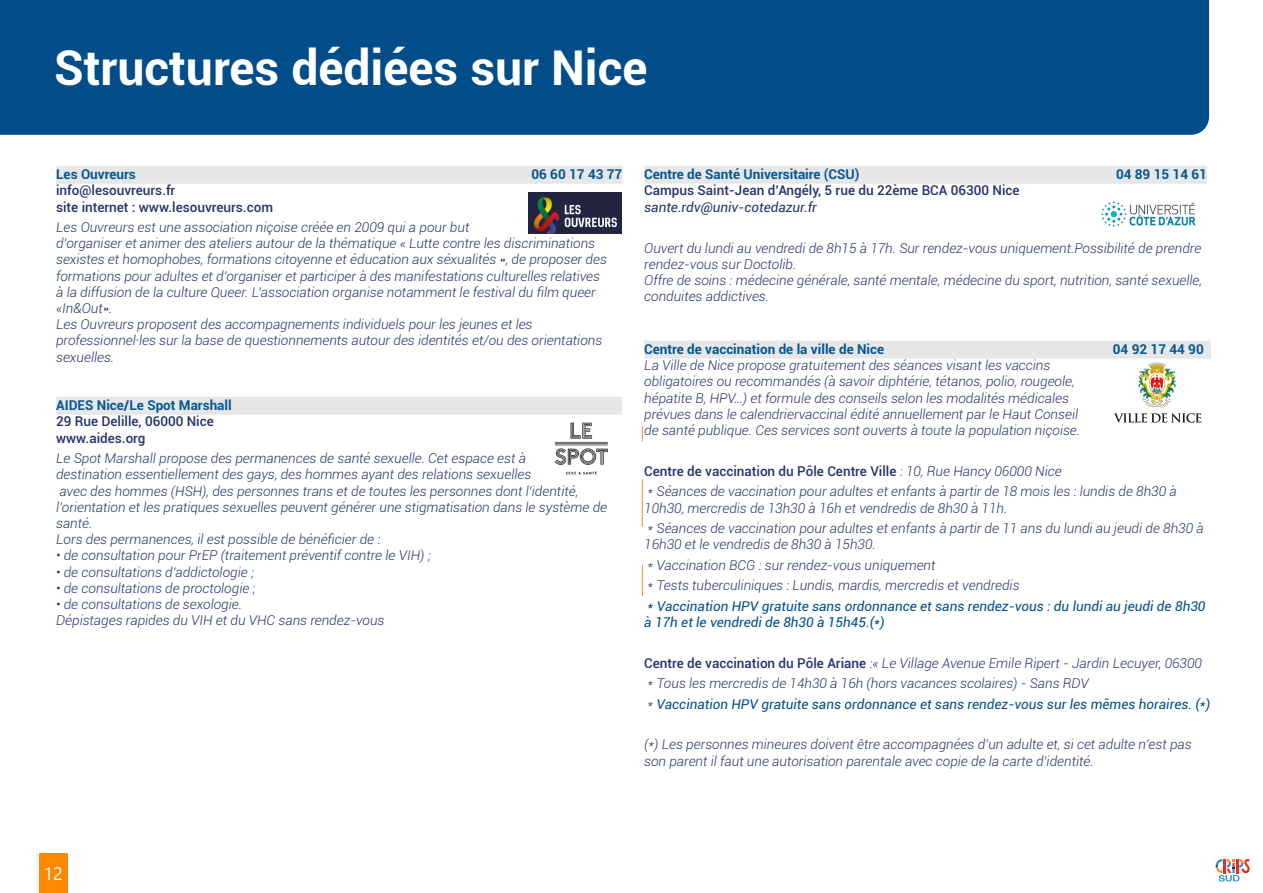
<style>
.page{position:relative;width:1263px;height:893px;background:#fff}
.page>*{position:absolute;margin:0;border:0;box-sizing:border-box;transform-origin:0 0}
.t1{font:700 48px "Roboto";color:#fff}
.t2{font:18px "Segoe UI";color:#fff}
.reste_des_infos{font:italic 300 13.5px/16.2px "Roboto";color:#24316c}
.reste_des_infos-2{font:italic 13.5px/16.2px "Roboto";color:#004d8a}
.structure{font:700 13.5px "Roboto";color:#075791}
.adresses{font:500 13.5px/16.2px "Roboto";color:#24316c}
.reste_des_infos-3{font:500 13.5px "Roboto";color:#24316c}
.structure-2{font:500 13.5px "Roboto";color:#24316c}
.reste_des_infos-4{font:italic 13.5px "Roboto";color:#24316c}
.s1{font-weight:300;font-style:italic}
.s2{font-weight:500;font-style:normal}
.s3{font-weight:300;color:#24316c}
</style>
<div class="page">
<div style="left:39px;top:854px;width:28px;height:39px;background:#f80"></div>
<svg style="left:1216px;top:859px;width:34px;height:23px"></svg>
<div style="left:0;top:0;width:1209px;height:135px;background:#004d8a"></div>
<div style="left:56px;top:166px;width:566px;height:18px;background:#e6e7e9"></div>
<div style="left:56px;top:397px;width:566px;height:18px;background:#e6e7e9"></div>
<div style="left:644px;top:166px;width:563px;height:18px;background:#e6e7e9"></div>
<div style="left:644px;top:340px;width:567px;height:18px;background:#e6e7e9"></div>
<img style="left:528px;top:192px;width:93px;height:42px">
<img style="left:554px;top:422px;width:54px;height:53px">
<svg style="left:642px;top:426px;width:1px;height:15px"></svg>
<hr style="left:642px;top:480px;width:1px;height:47px;background:#f6892b">
<hr style="left:642px;top:565px;width:1px;height:31px;background:#f6892b">
<img style="left:1101px;top:201px;width:95px;height:26px">
<img style="left:1113px;top:362px;width:89px;height:61px">
<p class="t1" style="left:54px;top:34px;width:595px">Structures dédiées sur Nice</p>
<p class="structure" style="left:56px;top:165px;width:81px">Les Ouvreurs</p>
<p class="structure" style="left:531px;top:165px;width:92px">06 60 17 43 77</p>
<p class="adresses" style="left:56px;top:182px;width:121px">info@lesouvreurs.fr</p>
<p class="adresses" style="left:56px;top:198px;width:218px">site internet : www.lesouvreurs.com</p>
<p class="reste_des_infos" style="left:56px;top:219px;width:552px">Les Ouvreurs est une association niçoise créée en 2009 qui a pour but<br>d’organiser et animer des ateliers autour de la thématique « Lutte contre les discriminations sexistes et homophobes, formations citoyenne et éducation aux séxualités », de proposer des formations pour adultes et d’organiser et participer à des manifestations culturelles relatives à la diffusion de la culture Queer. L’association organise notamment le festival du film queer «In&amp;Out».</p>
<p class="reste_des_infos" style="left:56px;top:316px;width:548px">Les Ouvreurs proposent des accompagnements individuels pour les jeunes et les professionnel·les sur la base de questionnements autour des identités et/ou des orientations sexuelles.</p>
<p class="structure" style="left:56px;top:396px;width:177px">AIDES Nice/Le Spot Marshall</p>
<p class="adresses" style="left:56px;top:413px;width:159px">29 Rue Delille, 06000 Nice www.aides.org</p>
<p class="reste_des_infos" style="left:56px;top:450px;width:552px">Le Spot Marshall propose des permanences de santé sexuelle. Cet espace est à<br>destination essentiellement des gays, des hommes ayant des relations sexuelles<br>avec des hommes (HSH), des personnes trans et de toutes les personnes dont l’identité, l’orientation et les pratiques sexuelles peuvent générer une stigmatisation dans le système de santé.</p>
<p class="reste_des_infos" style="left:56px;top:531px;width:326px">Lors des permanences, il est possible de bénéficier de :</p>
<p class="reste_des_infos" style="left:56px;top:547px;width:376px">• de consultation pour PrEP (traitement préventif contre le VIH) ;</p>
<p class="reste_des_infos" style="left:56px;top:563px;width:199px">• de consultations d’addictologie ;</p>
<p class="reste_des_infos" style="left:56px;top:579px;width:201px">• de consultations de proctologie ;</p>
<p class="reste_des_infos" style="left:56px;top:596px;width:187px">• de consultations de sexologie.</p>
<p class="reste_des_infos" style="left:56px;top:612px;width:330px">Dépistages rapides du VIH et du VHC sans rendez-vous</p>
<p class="structure" style="left:644px;top:165px;width:217px">Centre de Santé Universitaire (CSU)</p>
<p class="structure" style="left:1116px;top:165px;width:92px">04 89 15 14 61</p>
<p class="structure-2" style="left:644px;top:181px;width:377px">Campus Saint-Jean d’Angély, 5 rue du 22ème BCA 06300 Nice</p>
<p class="reste_des_infos-4" style="left:644px;top:197px;width:174px">sante.rdv@univ-cotedazur.fr</p>
<p class="reste_des_infos" style="left:644px;top:239px;width:559px">Ouvert du lundi au vendredi de 8h15 à 17h. Sur rendez-vous uniquement.Possibilité de prendre rendez-vous sur Doctolib.<br>Offre de soins : médecine générale, santé mentale, médecine du sport, nutrition, santé sexuelle, conduites addictives.</p>
<p class="structure" style="left:644px;top:340px;width:241px">Centre de vaccination de la ville de Nice</p>
<p class="structure" style="left:1113px;top:340px;width:92px">04 92 17 44 90</p>
<p class="reste_des_infos" style="left:644px;top:357px;width:437px">La Ville de Nice propose gratuitement des séances visant les vaccins obligatoires ou recommandés (à savoir diphtérie, tétanos, polio, rougeole, hépatite B, HPV…) et formule des conseils selon les modalités médicales prévues dans le calendriervaccinal édité annuellement par le Haut Conseil de santé publique. Ces services sont ouverts à toute la population niçoise.</p>
<p class="reste_des_infos-3" style="left:644px;top:462px;width:419px">Centre de vaccination du Pôle Centre Ville <span class="s1">: 10, Rue Hancy 06000 Nice</span></p>
<p class="reste_des_infos" style="left:644px;top:483px;width:534px">* Séances de vaccination pour adultes et enfants à partir de 18 mois les : lundis de 8h30 à<br>10h30, mercredis de 13h30 à 16h et vendredis de 8h30 à 11h.</p>
<p class="reste_des_infos" style="left:644px;top:520px;width:561px">* Séances de vaccination pour adultes et enfants à partir de 11 ans du lundi au jeudi de 8h30 à<br>16h30 et le vendredis de 8h30 à 15h30.</p>
<p class="reste_des_infos" style="left:647px;top:556px;width:289px">* Vaccination BCG : sur rendez-vous uniquement</p>
<p class="reste_des_infos" style="left:647px;top:577px;width:374px">* Tests tuberculiniques : Lundis, mardis, mercredis et vendredis</p>
<p class="reste_des_infos-2" style="left:644px;top:597px;width:563px">* Vaccination HPV gratuite sans ordonnance et sans rendez-vous : du lundi au jeudi de 8h30 à 17h et le vendredi de 8h30 à 15h45.(*)</p>
<p class="reste_des_infos" style="left:644px;top:654px;width:559px"><span class="s2">Centre de vaccination du Pôle Ariane</span> :« Le Village Avenue Emile Ripert - Jardin Lecuyer, 06300</p>
<p class="reste_des_infos" style="left:647px;top:675px;width:443px">* Tous les mercredis de 14h30 à 16h (hors vacances scolaires) - Sans RDV</p>
<p class="reste_des_infos-2" style="left:647px;top:695px;width:564px"><span class="s3">*</span> Vaccination HPV gratuite sans ordonnance et sans rendez-vous sur les mêmes horaires. (*)</p>
<p class="reste_des_infos" style="left:644px;top:736px;width:549px">(*) Les personnes mineures doivent être accompagnées d’un adulte et, si cet adulte n’est pas son parent il faut une autorisation parentale avec copie de la carte d’identité.</p>
<h2 class="t2" style="left:44px;top:856px;width:21px">12</h2>
</div>
